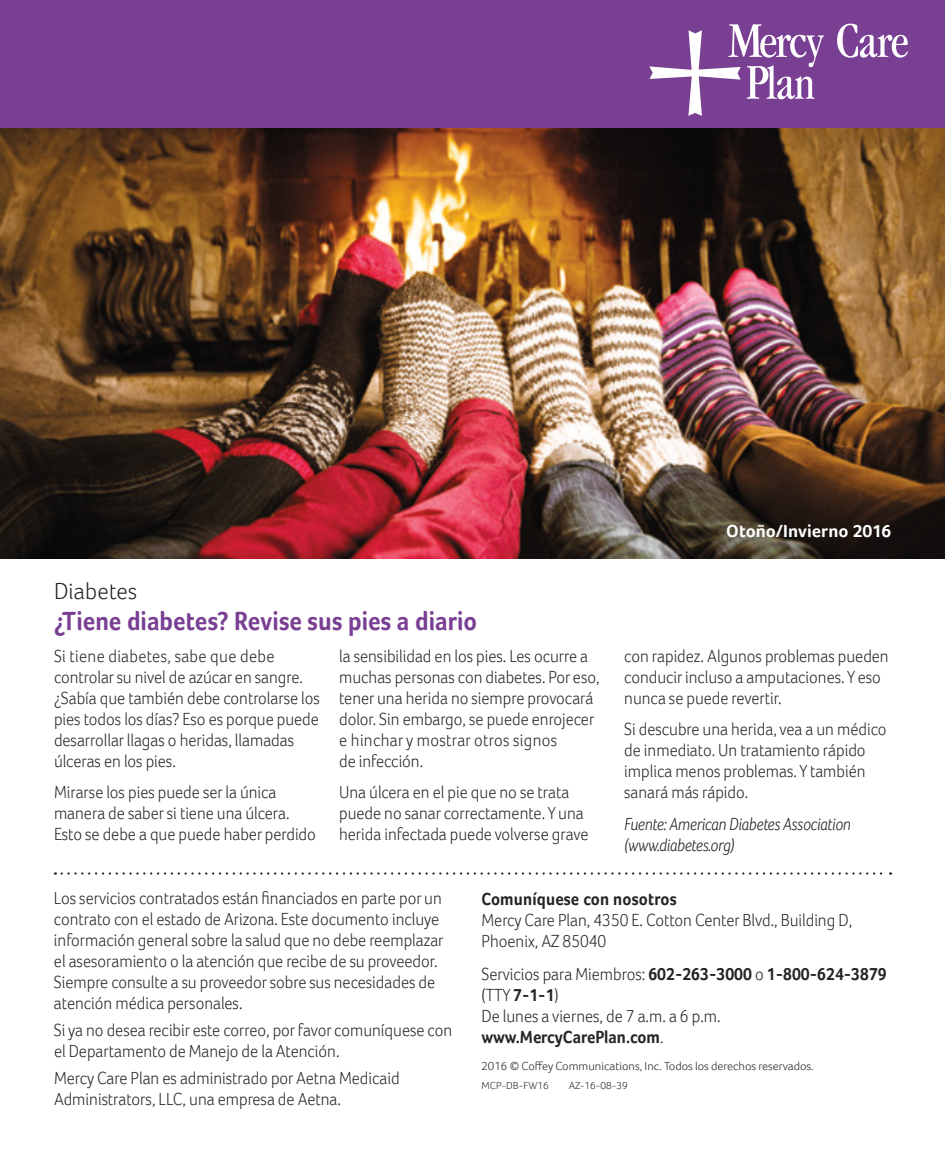
<style>
.page{position:relative;width:945px;height:1161px;background:#fff}
.page>*{position:absolute;margin:0;border:0;box-sizing:border-box;transform-origin:0 0}
.t1{font:700 27px "Foco Corp";color:#793f93;scale:.9 1}
.t2{font:300 24px "Foco Corp";letter-spacing:.01em;color:#242424;scale:.95 1}
.t3{font:300 18px/21px "Foco Corp";color:#242424;scale:.9 1}
.t4{font:italic 300 18px/21px "Foco Corp";letter-spacing:-.01em;color:#242424;scale:.9 1}
.t5{font:700 18px "Foco Corp";letter-spacing:.01em;color:#242424;scale:.9 1}
.t6{font:700 18px "Foco Corp";color:#fff}
.t7{font:300 12px "Foco Corp";color:#242424}
.t8{font:300 10.5px "Foco Corp";color:#242424}
.s1{font-weight:700}
</style>
<div class="page">
<svg style="left:62px;top:872px;width:829px;height:3px"></svg>
<div style="left:0;top:0;width:945px;height:134px;background:#793f93"></div>
<img style="left:0;top:128px;width:945px;height:430px">
<svg style="left:837px;top:24px;width:71px;height:34px"></svg>
<svg style="left:649px;top:24px;width:175px;height:92px"></svg>
<p class="t2" style="left:54px;top:577px;width:89px">Diabetes</p>
<h1 class="t1" style="left:54px;top:605px;width:472px">¿Tiene diabetes? Revise sus pies a diario</h1>
<p class="t3" style="left:54px;top:645px;width:297px">Si tiene diabetes, sabe que debe controlar su nivel de azúcar en sangre. ¿Sabía que también debe controlarse los pies todos los días? Eso es porque puede desarrollar llagas o heridas, llamadas úlceras en los pies.</p>
<p class="t3" style="left:54px;top:781px;width:263px">Mirarse los pies puede ser la única manera de saber si tiene una úlcera.</p>
<p class="t3" style="left:54px;top:823px;width:293px">Esto se debe a que puede haber perdido</p>
<p class="t3" style="left:339px;top:645px;width:291px">la sensibilidad en los pies. Les ocurre a muchas personas con diabetes. Por eso, tener una herida no siempre provocará dolor. Sin embargo, se puede enrojecer e hinchar y mostrar otros signos<br>de infección.</p>
<p class="t3" style="left:339px;top:781px;width:279px">Una úlcera en el pie que no se trata puede no sanar correctamente. Y una herida infectada puede volverse grave</p>
<p class="t6" style="left:726px;top:520px;width:167px">Otoño/Invierno 2016</p>
<p class="t3" style="left:624px;top:645px;width:295px">con rapidez. Algunos problemas pueden conducir incluso a amputaciones. Y eso nunca se puede revertir.</p>
<p class="t3" style="left:624px;top:718px;width:293px">Si descubre una herida, vea a un médico de inmediato. Un tratamiento rápido implica menos problemas. Y también sanará más rápido.</p>
<p class="t4" style="left:624px;top:813px;width:253px">Fuente: American Diabetes Association (www.diabetes.org)</p>
<p class="t3" style="left:54px;top:888px;width:434px">Los servicios contratados están financiados en parte por un contrato con el estado de Arizona. Este documento incluye información general sobre la salud que no debe reemplazar el asesoramiento o la atención que recibe de su proveedor.<br>Siempre consulte a su proveedor sobre sus necesidades de atención médica personales.</p>
<p class="t3" style="left:54px;top:1020px;width:444px">Si ya no desea recibir este correo, por favor comuníquese con el Departamento de Manejo de la Atención.</p>
<p class="t3" style="left:54px;top:1068px;width:386px">Mercy Care Plan es administrado por Aetna Medicaid<br>Administrators, LLC, una empresa de Aetna.</p>
<h2 class="t5" style="left:482px;top:889px;width:218px">Comuníquese con nosotros</h2>
<p class="t3" style="left:482px;top:910px;width:413px">Mercy Care Plan, 4350 E. Cotton Center Blvd., Building D,<br>Phoenix, AZ 85040</p>
<p class="t3" style="left:482px;top:964px;width:452px">Servicios para Miembros: <span class="s1">602-263-3000</span> o <span class="s1">1-800-624-3879 </span>(TTY <span class="s1">7-1-1</span>)<br>De lunes a viernes, de 7 a.m. a 6 p.m. <span class="s1">www.MercyCarePlan.com</span>.</p>
<p class="t7" style="left:482px;top:1059px;width:334px">2016 © Coffey Communications, Inc. Todos los derechos reservados.</p>
<p class="t8" style="left:482px;top:1079px;width:69px">MCP-DB-FW16</p>
<p class="t8" style="left:569px;top:1079px;width:61px">AZ-16-08-39</p>
</div>
